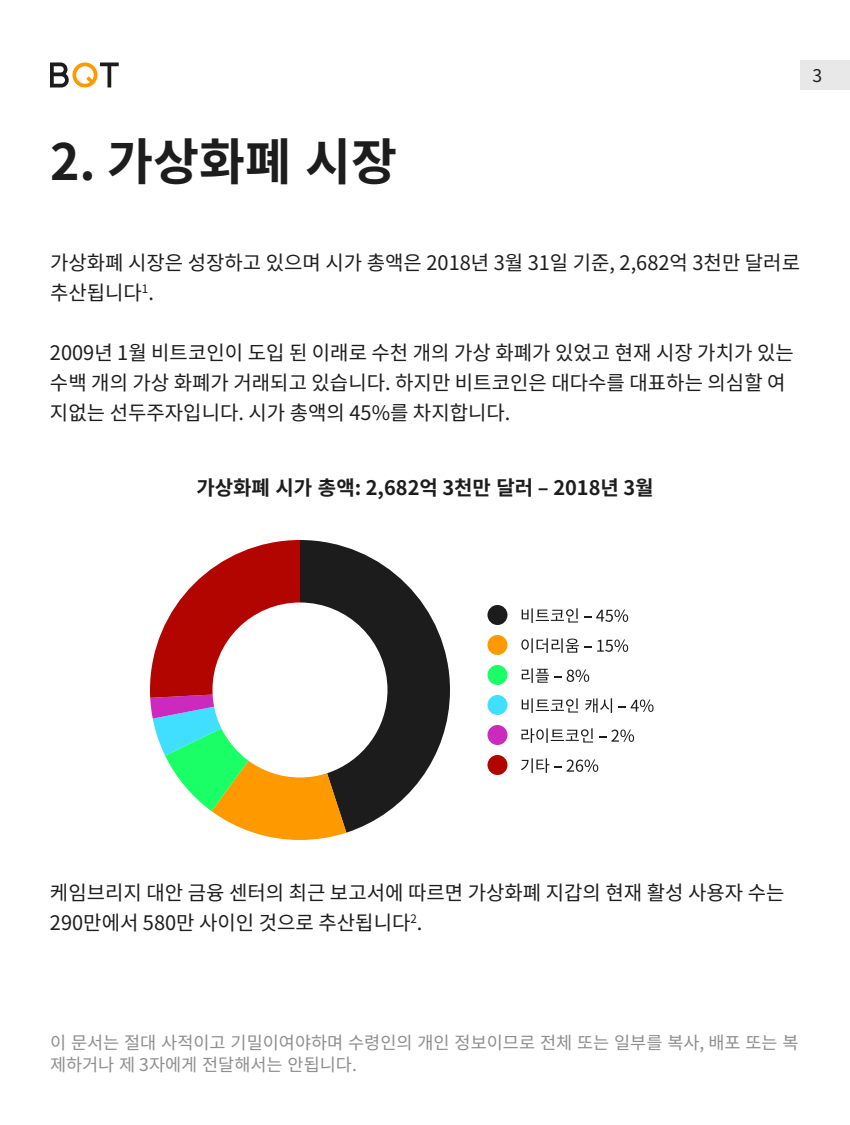
<style>
.page{position:relative;width:850px;height:1125px;background:#fff}
.page>*{position:absolute;margin:0;border:0;box-sizing:border-box;transform-origin:0 0}
.t1{font:700 50px "Noto Sans CJ Kkr";color:#1d1d1d}
.t2{font:20px/30px "Noto Sans CJ Kkr";color:#1d1d1d}
.t3{font:700 20px "Noto Sans CJ Kkr";color:#1d1d1d}
.t4{font:17.5px/22.5px "Noto Sans CJ Kkr";color:#8e8e8e}
.t5{font:17.5px "Noto Sans CJ Kkr";color:#1d1d1d}
</style>
<div class="page">
<div style="left:800px;top:60px;width:50px;height:30px;background:#e8e8e8"></div>
<svg style="left:50px;top:62px;width:69px;height:26px"></svg>
<svg style="left:346px;top:547px;width:104px;height:286px;fill:#1c1c1c"></svg>
<svg style="left:150px;top:540px;width:196px;height:300px"></svg>
<svg style="left:522px;top:608px;width:56px;height:15px"></svg>
<svg style="left:584px;top:610px;width:44px;height:12px"></svg>
<svg style="left:521px;top:638px;width:70px;height:15px"></svg>
<svg style="left:597px;top:640px;width:31px;height:12px"></svg>
<svg style="left:522px;top:668px;width:67px;height:15px"></svg>
<svg style="left:522px;top:698px;width:56px;height:15px"></svg>
<svg style="left:585px;top:698px;width:27px;height:15px"></svg>
<svg style="left:619px;top:700px;width:35px;height:12px"></svg>
<svg style="left:521px;top:728px;width:72px;height:15px"></svg>
<svg style="left:599px;top:730px;width:35px;height:12px"></svg>
<svg style="left:521px;top:758px;width:77px;height:15px"></svg>
<div style="left:488px;top:605px;width:20px;height:20px;background:#1c1c1c;border-radius:50%"></div>
<div style="left:488px;top:635px;width:20px;height:20px;background:#f90;border-radius:50%"></div>
<div style="left:488px;top:665px;width:20px;height:20px;background:#1aff66;border-radius:50%"></div>
<div style="left:488px;top:695px;width:20px;height:20px;background:#40deff;border-radius:50%"></div>
<div style="left:488px;top:725px;width:20px;height:20px;background:#cc29bf;border-radius:50%"></div>
<div style="left:488px;top:755px;width:20px;height:20px;background:#b30500;border-radius:50%"></div>
<h1 class="t1" style="left:50px;top:133px;width:349px">2. 가상화폐 시장</h1>
<p class="t5" style="left:812px;top:66px;width:11px">3</p>
<p class="t2" style="left:50px;top:248px;width:752px">가상화폐 시장은 성장하고 있으며 시가 총액은 2018년 3월 31일 기준, 2,682억 3천만 달러로 추산됩니다<sup>1</sup>.</p>
<p class="t2" style="left:50px;top:338px;width:745px">2009년 1월 비트코인이 도입 된 이래로 수천 개의 가상 화폐가 있었고 현재 시장 가치가 있는 수백 개의 가상 화폐가 거래되고 있습니다. 하지만 비트코인은 대다수를 대표하는 의심할 여 지없는 선두주자입니다. 시가 총액의 45%를 차지합니다.</p>
<p class="t3" style="left:196px;top:476px;width:459px">가상화폐 시가 총액: 2,682억 3천만 달러 – 2018년 3월</p>
<p class="t2" style="left:50px;top:878px;width:736px">케임브리지 대안 금융 센터의 최근 보고서에 따르면 가상화폐 지갑의 현재 활성 사용자 수는<br>290만에서 580만 사이인 것으로 추산됩니다<sup>2</sup>.</p>
<p class="t4" style="left:50px;top:1032px;width:750px">이 문서는 절대 사적이고 기밀이여야하며 수령인의 개인 정보이므로 전체 또는 일부를 복사, 배포 또는 복 제하거나 제 3자에게 전달해서는 안됩니다.</p>
</div>
